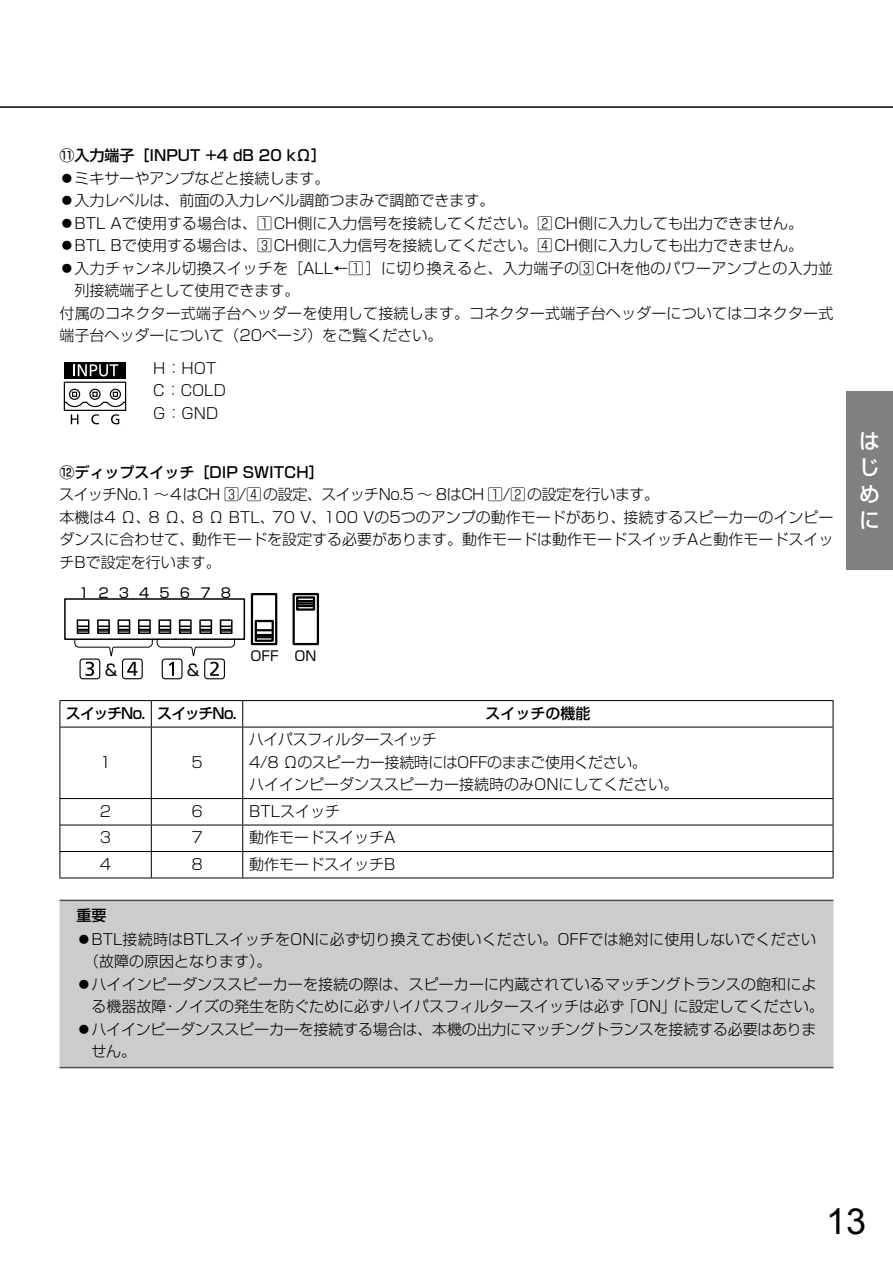
<style>
.page{position:relative;width:893px;height:1263px;background:#fff}
.page>*{position:absolute;margin:0;border:0;box-sizing:border-box;transform-origin:0 0}
.t1{font:36px "Arial";color:#000}
.t2{font:500 21px/26.2px "Shin Go Pro";color:#fff;text-align:justify}
.t3{font:15.75px "Shin Go Pro";color:#000}
.t4{font:300 15px/22.5px "Shin Go Pro";color:#000}
.t5{font:300 15px/22.5px "Shin Go Pro";letter-spacing:-.02em;color:#000}
.t6{font:300 15px "Shin Go Pro";letter-spacing:.02em;color:#000}
.t7{font:500 15px "Shin Go Pro";color:#000}
.t8{font:500 15px "Shin Go Pro";letter-spacing:-.055em;color:#000}
.t9{font:13.5px "Shin Go Pro";letter-spacing:.75em;color:#000}
</style>
<div class="page">
<hr style="left:0;top:106px;width:893px;height:2px;background:#000">
<div style="left:846px;top:391px;width:47px;height:179px;background:#808080"></div>
<svg style="left:64px;top:362px;width:62px;height:62px"></svg>
<div style="left:64px;top:402px;width:62px;height:9px;border:1px solid #000"></div>
<hr style="left:60px;top:798px;width:91px;height:1px;background:#000">
<hr style="left:151px;top:798px;width:92px;height:1px;background:#000">
<hr style="left:243px;top:798px;width:590px;height:1px;background:#000">
<hr style="left:60px;top:825px;width:91px;height:1px;background:#000">
<hr style="left:151px;top:825px;width:92px;height:1px;background:#000">
<hr style="left:243px;top:825px;width:590px;height:1px;background:#000">
<hr style="left:60px;top:851px;width:91px;height:1px;background:#000">
<hr style="left:151px;top:851px;width:92px;height:1px;background:#000">
<hr style="left:243px;top:851px;width:590px;height:1px;background:#000">
<hr style="left:60px;top:727px;width:91px;height:1px;background:#000">
<hr style="left:151px;top:727px;width:92px;height:1px;background:#000">
<hr style="left:243px;top:727px;width:590px;height:1px;background:#000">
<svg style="left:151px;top:701px;width:1px;height:26px"></svg>
<svg style="left:242px;top:701px;width:1px;height:26px"></svg>
<hr style="left:151px;top:727px;width:1px;height:71px;background:#000">
<hr style="left:242px;top:727px;width:1px;height:71px;background:#000">
<svg style="left:151px;top:799px;width:1px;height:79px"></svg>
<svg style="left:242px;top:799px;width:1px;height:79px"></svg>
<hr style="left:60px;top:700px;width:91px;height:1px;background:#000">
<svg style="left:60px;top:701px;width:1px;height:26px"></svg>
<hr style="left:151px;top:700px;width:92px;height:1px;background:#000">
<hr style="left:243px;top:700px;width:590px;height:1px;background:#000">
<svg style="left:833px;top:701px;width:1px;height:26px"></svg>
<hr style="left:60px;top:727px;width:1px;height:71px;background:#000">
<hr style="left:833px;top:727px;width:1px;height:71px;background:#000">
<svg style="left:60px;top:799px;width:1px;height:79px"></svg>
<svg style="left:833px;top:799px;width:1px;height:79px"></svg>
<hr style="left:60px;top:878px;width:91px;height:1px;background:#000">
<hr style="left:151px;top:878px;width:92px;height:1px;background:#000">
<hr style="left:243px;top:878px;width:590px;height:1px;background:#000">
<div style="left:255px;top:620px;width:19px;height:22px;border:2px solid #000"></div>
<svg style="left:256px;top:629px;width:17px;height:9px"></svg>
<div style="left:77px;top:619px;width:12px;height:15px;border:2px solid #000"></div>
<svg style="left:77px;top:625px;width:12px;height:7px"></svg>
<div style="left:97px;top:619px;width:13px;height:15px;border:2px solid #000"></div>
<svg style="left:98px;top:625px;width:11px;height:7px"></svg>
<div style="left:118px;top:619px;width:12px;height:15px;border:2px solid #000"></div>
<svg style="left:118px;top:625px;width:12px;height:7px"></svg>
<div style="left:138px;top:619px;width:13px;height:15px;border:2px solid #000"></div>
<svg style="left:139px;top:625px;width:11px;height:7px"></svg>
<div style="left:158px;top:619px;width:13px;height:15px;border:2px solid #000"></div>
<svg style="left:159px;top:625px;width:11px;height:7px"></svg>
<div style="left:179px;top:619px;width:13px;height:15px;border:2px solid #000"></div>
<svg style="left:180px;top:625px;width:11px;height:7px"></svg>
<div style="left:199px;top:619px;width:13px;height:15px;border:2px solid #000"></div>
<svg style="left:200px;top:625px;width:11px;height:7px"></svg>
<div style="left:220px;top:619px;width:13px;height:15px;border:2px solid #000"></div>
<svg style="left:221px;top:625px;width:11px;height:7px"></svg>
<div style="left:251px;top:593px;width:26px;height:52px;border:2px solid #000"></div>
<svg style="left:299px;top:599px;width:13px;height:9px"></svg>
<div style="left:296px;top:596px;width:19px;height:15px;border:2px solid #000"></div>
<svg style="left:297px;top:600px;width:17px;height:7px"></svg>
<div style="left:293px;top:593px;width:26px;height:52px;border:2px solid #000"></div>
<div style="left:204px;top:658px;width:21px;height:21px;border:1px solid #000;border-radius:3px"></div>
<div style="left:162px;top:658px;width:21px;height:21px;border:1px solid #000;border-radius:3px"></div>
<div style="left:122px;top:658px;width:21px;height:21px;border:1px solid #000;border-radius:3px"></div>
<div style="left:80px;top:658px;width:20px;height:21px;border:1px solid #000;border-radius:3px"></div>
<svg style="left:74px;top:638px;width:161px;height:38px"></svg>
<div style="left:60px;top:901px;width:773px;height:166px;background:#ccc"></div>
<hr style="left:60px;top:1067px;width:773px;height:1px;background:#4d4d4d">
<hr style="left:60px;top:900px;width:773px;height:1px;background:#4d4d4d">
<p class="t7" style="left:60px;top:143px;width:268px">⑪入力端子［INPUT +4 dB 20 kΩ］</p>
<p class="t4" style="left:60px;top:165px;width:272px">⿟ミキサーやアンプなどと接続します。</p>
<p class="t4" style="left:60px;top:187px;width:437px">⿟入力レベルは、前面の入力レベル調節つまみで調節できます。</p>
<p class="t4" style="left:60px;top:210px;width:745px">⿟BTL Aで使用する場合は、1CH側に入力信号を接続してください。2CH側に入力しても出力できません。</p>
<p class="t4" style="left:60px;top:232px;width:745px">⿟BTL Bで使用する場合は、3CH側に入力信号を接続してください。4CH側に入力しても出力できません。</p>
<p class="t6" style="left:60px;top:256px;width:775px">⿟入力チャンネル切換スイッチを［ALL←1］に切り換えると、入力端子の3CHを他のパワーアンプとの入力並</p>
<p class="t4" style="left:75px;top:277px;width:226px">列接続端子として使用できます。</p>
<p class="t4" style="left:60px;top:300px;width:775px">付属のコネクター式端子台ヘッダーを使用して接続します。コネクター式端子台ヘッダーについてはコネクター式</p>
<p class="t4" style="left:60px;top:322px;width:384px">端子台ヘッダーについて（20ページ）をご覧ください。</p>
<p class="t4" style="left:153px;top:355px;width:74px">H ：HOT<br>C ：COLD<br>G ：GND</p>
<p class="t7" style="left:60px;top:460px;width:266px">⑫ディップスイッチ［DIP SWITCH］</p>
<p class="t4" style="left:59px;top:482px;width:776px">スイッチNo.1 ～４はCH 3/4の設定、スイッチNo.5 ～ 8はCH 1/2の設定を行います。<br>本機は4 Ω、8 Ω、8 Ω BTL、70 V、100 Vの5つのアンプの動作モードがあり、接続するスピーカーのインピーダンスに合わせて、動作モードを設定する必要があります。動作モードは動作モードスイッチAと動作モードスイッチBで設定を行います。</p>
<p class="t9" style="left:79px;top:581px;width:154px">12345678</p>
<p class="t3" style="left:105px;top:657px;width:14px">&amp;</p>
<p class="t3" style="left:187px;top:657px;width:14px">&amp;</p>
<p class="t9" style="left:250px;top:644px;width:68px">OFF ON</p>
<p class="t8" style="left:66px;top:701px;width:173px">スイッチNo. スイッチNo.</p>
<p class="t7" style="left:485px;top:701px;width:106px">スイッチの機能</p>
<p class="t4" style="left:100px;top:749px;width:13px">1</p>
<p class="t4" style="left:191px;top:749px;width:13px">5</p>
<p class="t5" style="left:249px;top:727px;width:431px">ハイパスフィルタースイッチ<br>4/8 Ωのスピーカー接続時にはOFFのままご使用ください。<br>ハイインピーダンススピーカー接続時のみONにしてください。</p>
<p class="t4" style="left:100px;top:798px;width:13px">2</p>
<p class="t4" style="left:191px;top:798px;width:13px">6</p>
<p class="t4" style="left:249px;top:798px;width:93px">BTLスイッチ</p>
<p class="t4" style="left:100px;top:824px;width:13px">3</p>
<p class="t4" style="left:191px;top:824px;width:13px">7</p>
<p class="t4" style="left:249px;top:824px;width:148px">動作モードスイッチA</p>
<p class="t4" style="left:100px;top:851px;width:13px">4</p>
<p class="t4" style="left:191px;top:851px;width:13px">8</p>
<p class="t4" style="left:249px;top:851px;width:148px">動作モードスイッチB</p>
<p class="t7" style="left:77px;top:903px;width:31px">重要</p>
<p class="t4" style="left:77px;top:926px;width:741px">⿟BTL接続時はBTLスイッチをONに必ず切り換えてお使いください。OFFでは絶対に使用しないでください</p>
<p class="t4" style="left:84px;top:948px;width:189px">（故障の原因となります）。</p>
<p class="t4" style="left:77px;top:971px;width:741px">⿟ハイインピーダンススピーカーを接続の際は、スピーカーに内蔵されているマッチングトランスの飽和によ</p>
<p class="t4" style="left:92px;top:993px;width:734px">る機器故障・ノイズの発生を防ぐために必ずハイパスフィルタースイッチは必ず「ON」に設定してください。</p>
<p class="t4" style="left:77px;top:1016px;width:741px">⿟ハイインピーダンススピーカーを接続する場合は、本機の出力にマッチングトランスを接続する必要はありま</p>
<p class="t4" style="left:91px;top:1038px;width:46px">せん。</p>
<h2 class="t2" style="left:859px;top:425px;width:21px">はじめに</h2>
<h1 class="t1" style="left:826px;top:1198px;width:42px">13</h1>
</div>
